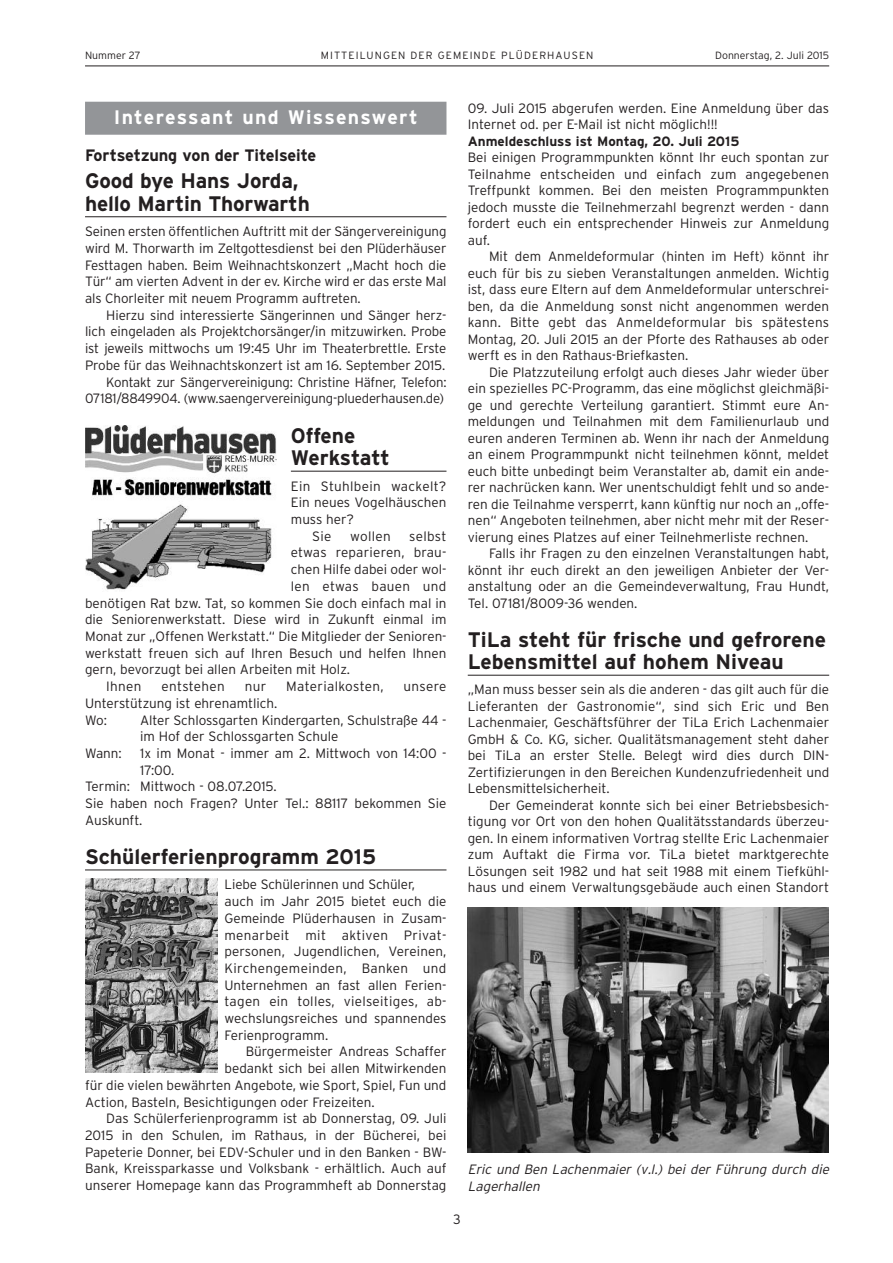
<style>
.page{position:relative;width:893px;height:1263px;background:#fff}
.page>*{position:absolute;margin:0;border:0;box-sizing:border-box;transform-origin:0 0}
.t1{font:700 21px/22.6px "Interstate";color:#231f20}
.t2{font:700 19.5px "Interstate";letter-spacing:.065em;color:#fff}
.t3{font:700 16.5px "Interstate";letter-spacing:-.005em;color:#231f20}
.t4{font:300 13.5px/16.5px "Interstate";color:#231f20;text-align:justify}
.t5{font:300 13.5px "Interstate";letter-spacing:.025em;color:#231f20}
.t6{font:italic 300 13.5px/16.5px "Interstate";color:#231f20}
.t7{font:700 13.5px "Interstate";color:#231f20}
.t8{font:300 10.5px "Interstate";letter-spacing:.105em;color:#231f20}
.t9{font:300 10.5px "Interstate";color:#231f20}
</style>
<div class="page">
<hr style="left:85px;top:66px;width:744px;height:1px;background:#231f20">
<div style="left:85px;top:102px;width:361px;height:33px;background:#939598"></div>
<hr style="left:85px;top:216px;width:361px;height:1px;background:#231f20">
<hr style="left:291px;top:471px;width:155px;height:1px;background:#231f20">
<hr style="left:85px;top:869px;width:361px;height:1px;background:#231f20">
<img style="left:85px;top:426px;width:191px;height:164px">
<img style="left:85px;top:878px;width:132px;height:195px">
<hr style="left:468px;top:675px;width:361px;height:1px;background:#231f20">
<img style="left:468px;top:908px;width:361px;height:244px">
<p class="t9" style="left:85px;top:50px;width:57px">Nummer 27</p>
<p class="t8" style="left:321px;top:50px;width:274px">MITTEILUNGEN DER GEMEINDE PLÜDERHAUSEN</p>
<p class="t9" style="left:715px;top:50px;width:116px">Donnerstag, 2. Juli 2015</p>
<h2 class="t2" style="left:114px;top:106px;width:306px">Interessant und Wissenswert</h2>
<p class="t3" style="left:85px;top:146px;width:233px">Fortsetzung von der Titelseite</p>
<h1 class="t1" style="left:85px;top:170px;width:226px">Good bye Hans Jorda, hello Martin Thorwarth</h1>
<p class="t4" style="left:85px;top:223px;width:363px">Seinen ersten öffentlichen Auftritt mit der Sängervereinigung wird M. Thorwarth im Zeltgottesdienst bei den Plüderhäuser Festtagen haben. Beim Weihnachtskonzert „Macht hoch die Tür“ am vierten Advent in der ev. Kirche wird er das erste Mal als Chorleiter mit neuem Programm auftreten.</p>
<p class="t4" style="left:85px;top:307px;width:363px;text-align:right">Hierzu sind interessierte Sängerinnen und Sänger herz&shy;lich eingeladen als Projektchorsänger/in mitzuwirken. Probe ist jeweils mittwochs um 19:45 Uhr im Theaterbrettle. Erste Probe für das Weihnachtskonzert ist am 16. September 2015.<br>Kontakt zur Sängervereinigung: Christine Häfner, Telefon:<br>07181/8849904. (www.saengervereinigung-pluederhausen.de)</p>
<h1 class="t1" style="left:291px;top:424px;width:100px">Offene<br>Werkstatt</h1>
<p class="t5" style="left:291px;top:478px;width:157px">Ein Stuhlbein wackelt?</p>
<p class="t4" style="left:291px;top:494px;width:157px">Ein neues Vogelhäuschen</p>
<p class="t4" style="left:291px;top:511px;width:65px">muss her?</p>
<p class="t4" style="left:312px;top:528px;width:21px">Sie</p>
<p class="t4" style="left:350px;top:528px;width:42px">wollen</p>
<p class="t4" style="left:409px;top:528px;width:39px">selbst</p>
<p class="t4" style="left:291px;top:544px;width:157px">etwas reparieren, brau-</p>
<p class="t4" style="left:291px;top:561px;width:157px">chen Hilfe dabei oder wol-</p>
<p class="t5" style="left:291px;top:578px;width:157px">len etwas bauen und</p>
<p class="t4" style="left:85px;top:595px;width:363px">benötigen Rat bzw. Tat, so kommen Sie doch einfach mal in</p>
<p class="t4" style="left:85px;top:611px;width:363px">die Seniorenwerkstatt. Diese wird in Zukunft einmal im</p>
<p class="t4" style="left:85px;top:628px;width:363px">Monat zur „Offenen Werkstatt.“ Die Mitglieder der Senioren-</p>
<p class="t4" style="left:85px;top:645px;width:363px">werkstatt freuen sich auf Ihren Besuch und helfen Ihnen</p>
<p class="t4" style="left:85px;top:661px;width:267px">gern, bevorzugt bei allen Arbeiten mit Holz.</p>
<p class="t4" style="left:106px;top:678px;width:37px">Ihnen</p>
<p class="t5" style="left:162px;top:678px;width:65px">entstehen</p>
<p class="t4" style="left:245px;top:678px;width:23px">nur</p>
<p class="t5" style="left:286px;top:678px;width:99px">Materialkosten,</p>
<p class="t4" style="left:404px;top:678px;width:44px">unsere</p>
<p class="t4" style="left:85px;top:695px;width:194px">Unterstützung ist ehrenamtlich.<br>Wo:</p>
<p class="t4" style="left:140px;top:711px;width:308px">Alter Schlossgarten Kindergarten, Schulstraße 44 - im Hof der Schlossgarten Schule</p>
<p class="t4" style="left:85px;top:745px;width:38px">Wann:</p>
<p class="t4" style="left:140px;top:745px;width:308px">1x im Monat - immer am 2. Mittwoch von 14:00 -</p>
<p class="t4" style="left:140px;top:762px;width:36px">17:00.</p>
<p class="t4" style="left:85px;top:778px;width:193px">Termin: Mittwoch - 08.07.2015.</p>
<p class="t4" style="left:85px;top:795px;width:363px">Sie haben noch Fragen? Unter Tel.: 88117 bekommen Sie</p>
<p class="t4" style="left:85px;top:812px;width:59px">Auskunft.</p>
<h1 class="t1" style="left:85px;top:846px;width:292px">Schülerferienprogramm 2015</h1>
<p class="t4" style="left:224px;top:876px;width:224px;text-align:left">Liebe Schülerinnen und Schüler, auch im Jahr 2015 bietet euch die<br>Gemeinde Plüderhausen in Zusam&shy;menarbeit mit aktiven Privat&shy;personen, Jugendlichen, Vereinen,<br>Kirchengemeinden, Banken und<br>Unternehmen an fast allen Ferien&shy;tagen ein tolles, vielseitiges, ab&shy;wechslungsreiches und spannendes<br>Ferienprogramm.</p>
<p class="t4" style="left:246px;top:1043px;width:202px">Bürgermeister Andreas Schaffer</p>
<p class="t4" style="left:224px;top:1060px;width:223px">bedankt sich bei allen Mitwirkenden</p>
<p class="t4" style="left:85px;top:1077px;width:363px">für die vielen bewährten Angebote, wie Sport, Spiel, Fun und</p>
<p class="t4" style="left:85px;top:1094px;width:291px">Action, Basteln, Besichtigungen oder Freizeiten.</p>
<p class="t4" style="left:106px;top:1110px;width:342px">Das Schülerferienprogramm ist ab Donnerstag, 09. Juli</p>
<p class="t4" style="left:85px;top:1127px;width:363px">2015 in den Schulen, im Rathaus, in der Bücherei, bei</p>
<p class="t4" style="left:85px;top:1144px;width:363px">Papeterie Donner, bei EDV-Schuler und in den Banken - BW-</p>
<p class="t4" style="left:85px;top:1160px;width:363px">Bank, Kreissparkasse und Volksbank - erhältlich. Auch auf</p>
<p class="t4" style="left:85px;top:1177px;width:363px">unserer Homepage kann das Programmheft ab Donnerstag</p>
<p class="t4" style="left:468px;top:100px;width:363px">09. Juli 2015 abgerufen werden. Eine Anmeldung über das<br>Internet od. per E-Mail ist nicht möglich!!!</p>
<p class="t7" style="left:468px;top:133px;width:273px">Anmeldeschluss ist Montag, 20. Juli 2015</p>
<p class="t4" style="left:468px;top:149px;width:363px">Bei einigen Programmpunkten könnt Ihr euch spontan zur Teilnahme entscheiden und einfach zum angegebenen Treffpunkt kommen. Bei den meisten Programmpunkten jedoch musste die Teilnehmerzahl begrenzt werden - dann fordert euch ein entsprechender Hinweis zur Anmeldung auf.</p>
<p class="t4" style="left:468px;top:248px;width:363px;text-indent:21px">Mit dem Anmeldeformular (hinten im Heft) könnt ihr euch für bis zu sieben Veranstaltungen anmelden. Wichtig ist, dass eure Eltern auf dem Anmeldeformular unterschrei&shy;ben, da die Anmeldung sonst nicht angenommen werden kann. Bitte gebt das Anmeldeformular bis spätestens Montag, 20. Juli 2015 an der Pforte des Rathauses ab oder werft es in den Rathaus-Briefkasten.</p>
<p class="t4" style="left:468px;top:364px;width:363px;text-indent:21px">Die Platzzuteilung erfolgt auch dieses Jahr wieder über ein spezielles PC-Programm, das eine möglichst gleichmäßi&shy;ge und gerechte Verteilung garantiert. Stimmt eure An&shy;meldungen und Teilnahmen mit dem Familienurlaub und euren anderen Terminen ab. Wenn ihr nach der Anmeldung an einem Programmpunkt nicht teilnehmen könnt, meldet euch bitte unbedingt beim Veranstalter ab, damit ein ande&shy;rer nachrücken kann. Wer unentschuldigt fehlt und so ande&shy;ren die Teilnahme versperrt, kann künftig nur noch an „offe&shy;nen“ Angeboten teilnehmen, aber nicht mehr mit der Reser&shy;vierung eines Platzes auf einer Teilnehmerliste rechnen.</p>
<p class="t4" style="left:468px;top:545px;width:363px;text-indent:21px">Falls ihr Fragen zu den einzelnen Veranstaltungen habt, könnt ihr euch direkt an den jeweiligen Anbieter der Ver&shy;anstaltung oder an die Gemeindeverwaltung, Frau Hundt, Tel. 07181/8009-36 wenden.</p>
<h1 class="t1" style="left:468px;top:628px;width:360px">TiLa steht für frische und gefrorene<br>Lebensmittel auf hohem Niveau</h1>
<p class="t4" style="left:468px;top:681px;width:363px">„Man muss besser sein als die anderen - das gilt auch für die Lieferanten der Gastronomie“, sind sich Eric und Ben Lachenmaier, Geschäftsführer der TiLa Erich Lachenmaier GmbH &amp; Co. KG, sicher. Qualitätsmanagement steht daher bei TiLa an erster Stelle. Belegt wird dies durch DIN-Zertifizierungen in den Bereichen Kundenzufriedenheit und Lebensmittelsicherheit.</p>
<p class="t4" style="left:468px;top:797px;width:363px;text-indent:21px">Der Gemeinderat konnte sich bei einer Betriebsbesich&shy;tigung vor Ort von den hohen Qualitätsstandards überzeu&shy;gen. In einem informativen Vortrag stellte Eric Lachenmaier zum Auftakt die Firma vor. TiLa bietet marktgerechte Lösungen seit 1982 und hat seit 1988 mit einem Tiefkühl&shy;haus und einem Verwaltungsgebäude auch einen Standort</p>
<p class="t6" style="left:468px;top:1161px;width:365px">Eric und Ben Lachenmaier (v.l.) bei der Führung durch die<br>Lagerhallen</p>
<p class="t4" style="left:453px;top:1211px;width:9px">3</p>
</div>
